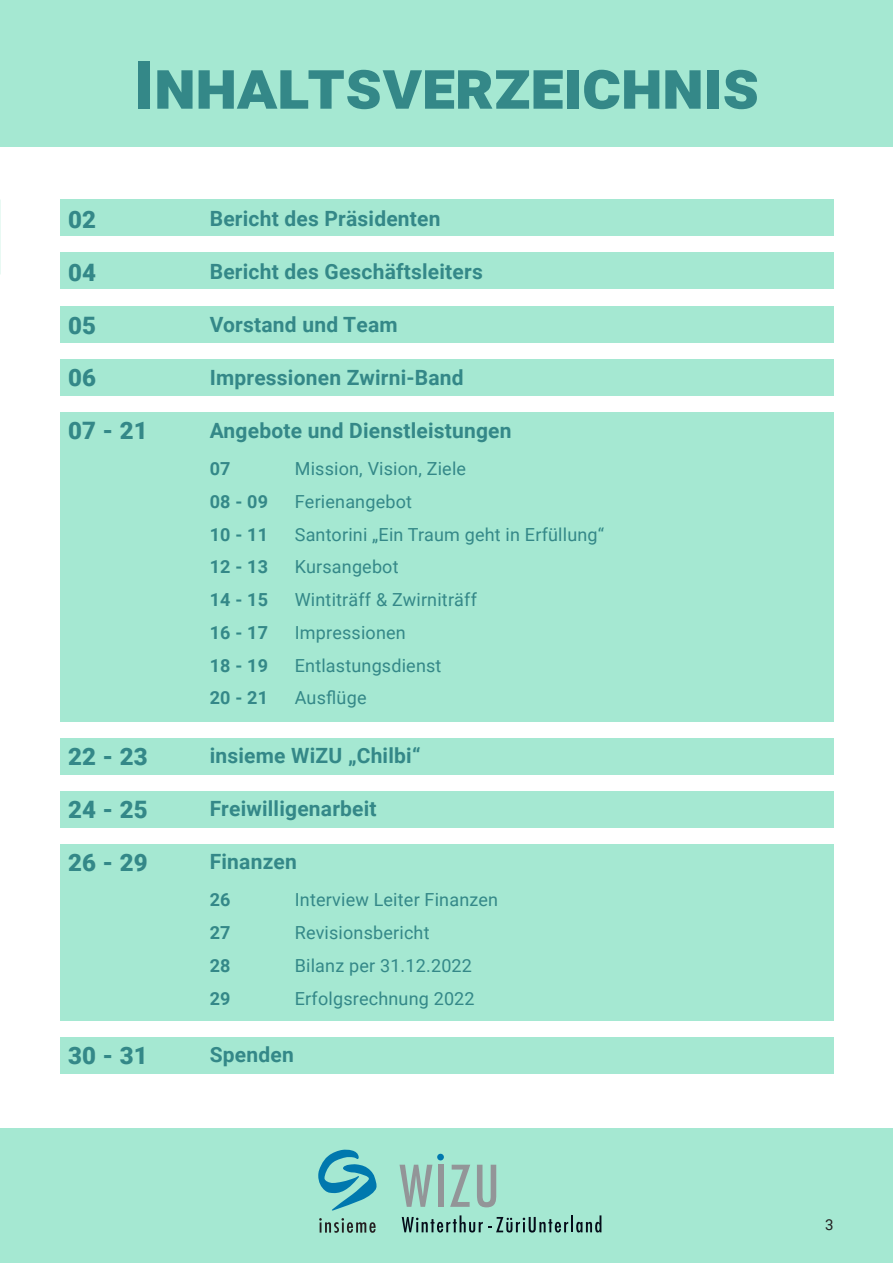
<style>
.page{position:relative;width:893px;height:1263px;background:#fff}
.page>*{position:absolute;margin:0;border:0;box-sizing:border-box;transform-origin:0 0}
.t1{font:900 67.5px "Roboto";letter-spacing:.01em;color:#348888}
.t2{font:900 24px "Roboto";letter-spacing:.01em;color:#348888}
.t3{font:700 21px "Roboto";letter-spacing:.01em;color:#348888}
.t4{font:18px "Roboto";letter-spacing:.01em;color:#348888}
.t5{font:700 18px "Roboto";letter-spacing:.01em;color:#348888}
.t6{font:15px "Roboto";color:#231f20}
</style>
<div class="page">
<div style="left:0;top:1128px;width:893px;height:135px;background:#a5e8d2"></div>
<svg style="left:318px;top:1149px;width:59px;height:62px"></svg>
<svg style="left:319px;top:1218px;width:57px;height:15px"></svg>
<svg style="left:399px;top:1165px;width:33px;height:42px"></svg>
<div style="left:438px;top:1165px;width:6px;height:42px;background:#939598"></div>
<svg style="left:450px;top:1165px;width:20px;height:42px"></svg>
<svg style="left:477px;top:1165px;width:19px;height:42px"></svg>
<div style="left:437px;top:1154px;width:7px;height:6px;background:#0078ae;border-radius:50%"></div>
<svg style="left:402px;top:1215px;width:199px;height:17px"></svg>
<div style="left:60px;top:199px;width:773px;height:36px;background:#a5e8d2"></div>
<div style="left:0;top:0;width:893px;height:147px;background:#a5e8d2"></div>
<div style="left:60px;top:253px;width:773px;height:36px;background:#a5e8d2"></div>
<div style="left:60px;top:306px;width:773px;height:36px;background:#a5e8d2"></div>
<div style="left:60px;top:360px;width:773px;height:36px;background:#a5e8d2"></div>
<div style="left:60px;top:738px;width:773px;height:36px;background:#a5e8d2"></div>
<div style="left:60px;top:791px;width:773px;height:36px;background:#a5e8d2"></div>
<div style="left:60px;top:1037px;width:773px;height:36px;background:#a5e8d2"></div>
<div style="left:60px;top:412px;width:773px;height:309px;background:#a5e8d2"></div>
<div style="left:60px;top:844px;width:773px;height:176px;background:#a5e8d2"></div>
<p class="t1" style="left:134px;top:37px;width:627px">Inhaltsverzeichnis</p>
<p class="t2" style="left:68px;top:203px;width:30px">02</p>
<p class="t3" style="left:210px;top:204px;width:232px">Bericht des Präsidenten</p>
<p class="t3" style="left:210px;top:257px;width:275px">Bericht des Geschäftsleiters</p>
<p class="t3" style="left:210px;top:310px;width:189px">Vorstand und Team</p>
<p class="t3" style="left:210px;top:363px;width:255px">Impressionen Zwirni-Band</p>
<p class="t3" style="left:210px;top:415px;width:303px">Angebote und Dienstleistungen</p>
<p class="t2" style="left:68px;top:255px;width:30px">04</p>
<p class="t2" style="left:68px;top:308px;width:30px">05</p>
<p class="t2" style="left:68px;top:361px;width:30px">06</p>
<p class="t2" style="left:68px;top:414px;width:81px">07 - 21</p>
<p class="t5" style="left:210px;top:456px;width:22px">07</p>
<p class="t4" style="left:295px;top:456px;width:173px">Mission, Vision, Ziele</p>
<p class="t5" style="left:210px;top:489px;width:60px">08 - 09</p>
<p class="t4" style="left:295px;top:489px;width:119px">Ferienangebot</p>
<p class="t5" style="left:210px;top:522px;width:60px">10 - 11</p>
<p class="t4" style="left:295px;top:521px;width:311px">Santorini „Ein Traum geht in Erfüllung“</p>
<p class="t5" style="left:210px;top:554px;width:60px">12 - 13</p>
<p class="t4" style="left:295px;top:554px;width:105px">Kursangebot</p>
<p class="t5" style="left:210px;top:587px;width:60px">14 - 15</p>
<p class="t5" style="left:210px;top:620px;width:60px">16 - 17</p>
<p class="t5" style="left:210px;top:652px;width:60px">18 - 19</p>
<p class="t5" style="left:210px;top:685px;width:60px">20 - 21</p>
<p class="t4" style="left:295px;top:587px;width:184px">Wintiträff &amp; Zwirniträff</p>
<p class="t4" style="left:295px;top:620px;width:112px">Impressionen</p>
<p class="t4" style="left:295px;top:652px;width:148px">Entlastungsdienst</p>
<p class="t4" style="left:295px;top:685px;width:73px">Ausflüge</p>
<p class="t2" style="left:68px;top:739px;width:81px">22 - 23</p>
<p class="t2" style="left:68px;top:792px;width:81px">24 - 25</p>
<p class="t3" style="left:210px;top:741px;width:212px">insieme WiZU „Chilbi“</p>
<p class="t3" style="left:210px;top:794px;width:168px">Freiwilligenarbeit</p>
<p class="t2" style="left:68px;top:845px;width:81px">26 - 29</p>
<p class="t3" style="left:210px;top:847px;width:89px">Finanzen</p>
<p class="t5" style="left:210px;top:887px;width:22px">26</p>
<p class="t4" style="left:295px;top:887px;width:205px">Interview Leiter Finanzen</p>
<p class="t5" style="left:210px;top:920px;width:22px">27</p>
<p class="t4" style="left:295px;top:920px;width:136px">Revisionsbericht</p>
<p class="t5" style="left:210px;top:953px;width:22px">28</p>
<p class="t4" style="left:295px;top:953px;width:179px">Bilanz per 31.12.2022</p>
<p class="t5" style="left:210px;top:985px;width:22px">29</p>
<p class="t4" style="left:295px;top:985px;width:181px">Erfolgsrechnung 2022</p>
<p class="t2" style="left:68px;top:1039px;width:81px">30 - 31</p>
<p class="t3" style="left:210px;top:1040px;width:86px">Spenden</p>
<p class="t6" style="left:825px;top:1214px;width:10px">3</p>
</div>
